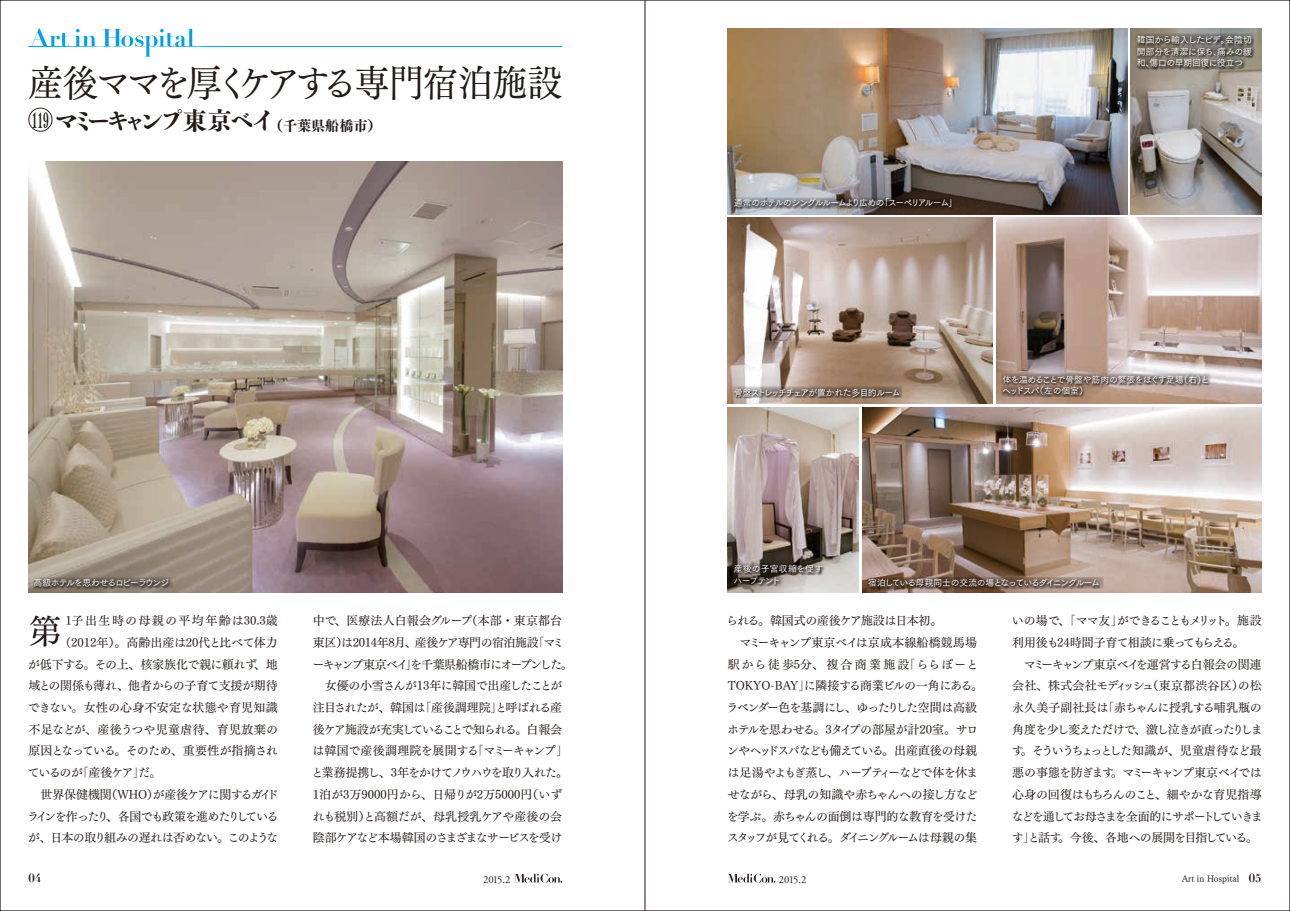
<style>
.page{position:relative;width:1290px;height:911px;background:#fff}
.page>*{position:absolute;margin:0;border:0;box-sizing:border-box;transform-origin:0 0}
.t1{font:37.25px "Tsuku Min Pro M";letter-spacing:-.075em;color:#231916;scale:.93 1}
.t2{font:33.62px "Tsuku Min Pro M";color:#231916}
.t3{font:24.75px "Tsuku AMD Min Std E";letter-spacing:-.195em;color:#231916}
.t4{font:20.38px "Tsuku AMD Min Std E";color:#231916;scale:.5 1}
.t5{font:12px/21.8px "Tsuku Min Pro M";letter-spacing:-.045em;color:#231916}
.t6{font:12px/21.8px "Tsuku Min Pro M";letter-spacing:-.065em;color:#231916}
.t7{font:12px "Tsuku Min Pro M";letter-spacing:-.115em;color:#231916}
.t8{font:12px "Tsuku Min Pro M";letter-spacing:-.07em;color:#231916}
.t9{font:12px "Tsuku Min Pro M";letter-spacing:-.005em;color:#231916}
.t10{font:12px "Tsuku Min Pro M";letter-spacing:-.025em;color:#231916}
.t11{font:12px "Tsuku Min Pro M";letter-spacing:.02em;color:#231916}
.t12{font:12px "Tsuku Min Pro M";letter-spacing:.025em;color:#231916}
.t13{font:12px "Tsuku Min Pro M";letter-spacing:.105em;color:#231916}
.t14{font:12px "Tsuku Min Pro M";letter-spacing:-.095em;color:#231916}
.t15{font:700 11.5px "Didot";color:#231916}
.t16{font:10.62px "Adobe Garamond Pro";letter-spacing:-.075em;color:#231916}
.t17{font:8.88px/11.5px "Tsuku Go Pro M";letter-spacing:-.07em;color:#fff;text-align:justify}
.t18{font:8.88px/11.5px "Tsuku Go Pro M";letter-spacing:-.05em;color:#fff}
.t19{font:8.88px "Tsuku Go Pro M";letter-spacing:-.12em;color:#fff}
.t20{font:8.88px "Tsuku Go Pro M";letter-spacing:-.11em;color:#fff}
.t21{font:8.88px "Tsuku Go Pro M";letter-spacing:-.095em;color:#fff}
.t22{font:8.88px/11.5px "Tsuku Go Pro M";letter-spacing:-.015em;color:#fff}
.t23{font:8.88px "Tsuku Min Pro RB";color:#231916}
.s1{font-size:14.12px}
.s2{font-family:"Didot";font-weight:700;font-size:11.5px}
</style>
<div class="page">
<img style="left:28px;top:2px;width:1234px;height:907px">
<hr style="left:645px;top:0;width:1px;height:911px;background:#231916">
<h1 class="t1" style="left:28px;top:49px;width:576px">産後ママを厚くケアする専門宿泊施設</h1>
<h3 class="t4" style="left:32px;top:101px;width:36px">119</h3>
<h3 class="t3" style="left:54px;top:99px;width:329px">マミーキャンプ東京ベイ<span class="s1">（千葉県船橋市）</span></h3>
<p class="t21" style="left:34px;top:576px;width:137px">高級ホテルを思わせるロビーラウンジ</p>
<h2 class="t2" style="left:28px;top:601px;width:35px">第</h2>
<p class="t13" style="left:65px;top:610px;width:214px">1子出生時の母親の平均年齢は30.3歳</p>
<p class="t9" style="left:59px;top:631px;width:220px">（2012年）。高齢出産は20代と比べて体力</p>
<p class="t10" style="left:28px;top:653px;width:251px">が低下する。その上、核家族化で親に頼れず、地</p>
<p class="t5" style="left:28px;top:673px;width:251px">域との関係も薄れ、他者からの子育て支援が期待</p>
<p class="t11" style="left:28px;top:696px;width:251px">できない。女性の心身不安定な状態や育児知識</p>
<p class="t12" style="left:28px;top:718px;width:251px">不足などが、産後うつや児童虐待、育児放棄の</p>
<p class="t6" style="left:28px;top:738px;width:251px">原因となっている。そのため、重要性が指摘され</p>
<p class="t14" style="left:28px;top:762px;width:135px">ているのが「産後ケア」だ。</p>
<p class="t5" style="left:28px;top:782px;width:252px">　世界保健機関（WHO）が産後ケアに関するガイド</p>
<p class="t7" style="left:27px;top:805px;width:253px">ラインを作ったり、各国でも政策を進めたりしている</p>
<p class="t8" style="left:28px;top:827px;width:252px">が、日本の取り組みの遅れは否めない。このような</p>
<p class="t5" style="left:311px;top:608px;width:263px">中で、医療法人白報会グループ（本部・東京都台東区）は2014年8月、産後ケア専門の宿泊施設「マミーキャンプ東京ベイ」を千葉県船橋市にオープンした。　女優の小雪さんが13年に韓国で出産したことが注目されたが、韓国は「産後調理院」と呼ばれる産後ケア施設が充実していることで知られる。白報会は韓国で産後調理院を展開する「マミーキャンプ」と業務提携し、3年をかけてノウハウを取り入れた。<br>1泊が3万9000円から、日帰りが2万5000円（いずれも税別）と高額だが、母乳授乳ケアや産後の会陰部ケアなど本場韓国のさまざまなサービスを受け</p>
<p class="t19" style="left:734px;top:195px;width:225px">通常のホテルのシングルルームより広めの「スーペリアルーム」</p>
<p class="t17" style="left:1137px;top:33px;width:117px">韓国から輸入したビデ。会陰切開部分を清潔に保ち、痛みの緩和、傷口の早期回復に役立つ</p>
<p class="t17" style="left:734px;top:385px;width:168px">骨盤ストレッチチェアが置かれた多目的ルーム</p>
<p class="t18" style="left:1002px;top:373px;width:209px">体を温めることで骨盤や筋肉の緊張をほぐす足場（右）とヘッドスパ（左の個室）</p>
<p class="t22" style="left:734px;top:562px;width:91px">産後の子宮収縮を促すハーブテント</p>
<p class="t20" style="left:868px;top:575px;width:233px">宿泊している母親同士の交流の場となっているダイニングルーム</p>
<p class="t5" style="left:726px;top:608px;width:258px">られる。韓国式の産後ケア施設は日本初。<br>　マミーキャンプ東京ベイは京成本線船橋競馬場駅から徒歩5分、複合商業施設「ららぽーと<br>TOKYO-BAY」に隣接する商業ビルの一角にある。ラベンダー色を基調にし、ゆったりした空間は高級ホテルを思わせる。3タイプの部屋が計20室。サロンやヘッドスパなども備えている。出産直後の母親は足湯やよもぎ蒸し、ハーブティーなどで体を休ませながら、母乳の知識や赤ちゃんへの接し方などを学ぶ。赤ちゃんの面倒は専門的な教育を受けたスタッフが見てくれる。ダイニングルームは母親の集</p>
<p class="t6" style="left:1011px;top:608px;width:253px">いの場で、「ママ友」ができることもメリット。施設利用後も24時間子育て相談に乗ってもらえる。<br>　マミーキャンプ東京ベイを運営する白報会の関連会社、株式会社モディッシュ（東京都渋谷区）の松永久美子副社長は「赤ちゃんに授乳する哺乳瓶の角度を少し変えただけで、激し泣きが直ったりします。そういうちょっとした知識が、児童虐待など最悪の事態を防ぎます。マミーキャンプ東京ベイでは心身の回復はもちろんのこと、細やかな育児指導などを通してお母さまを全面的にサポートしていきます」と話す。今後、各地への展開を目指している。</p>
<p class="t15" style="left:28px;top:871px;width:14px">04</p>
<p class="t16" style="left:483px;top:873px;width:29px">2015.2</p>
<p class="t16" style="left:779px;top:873px;width:29px">2015.2</p>
<p class="t23" style="left:1182px;top:870px;width:81px">Art in Hospital <span class="s2">05</span></p>
</div>
